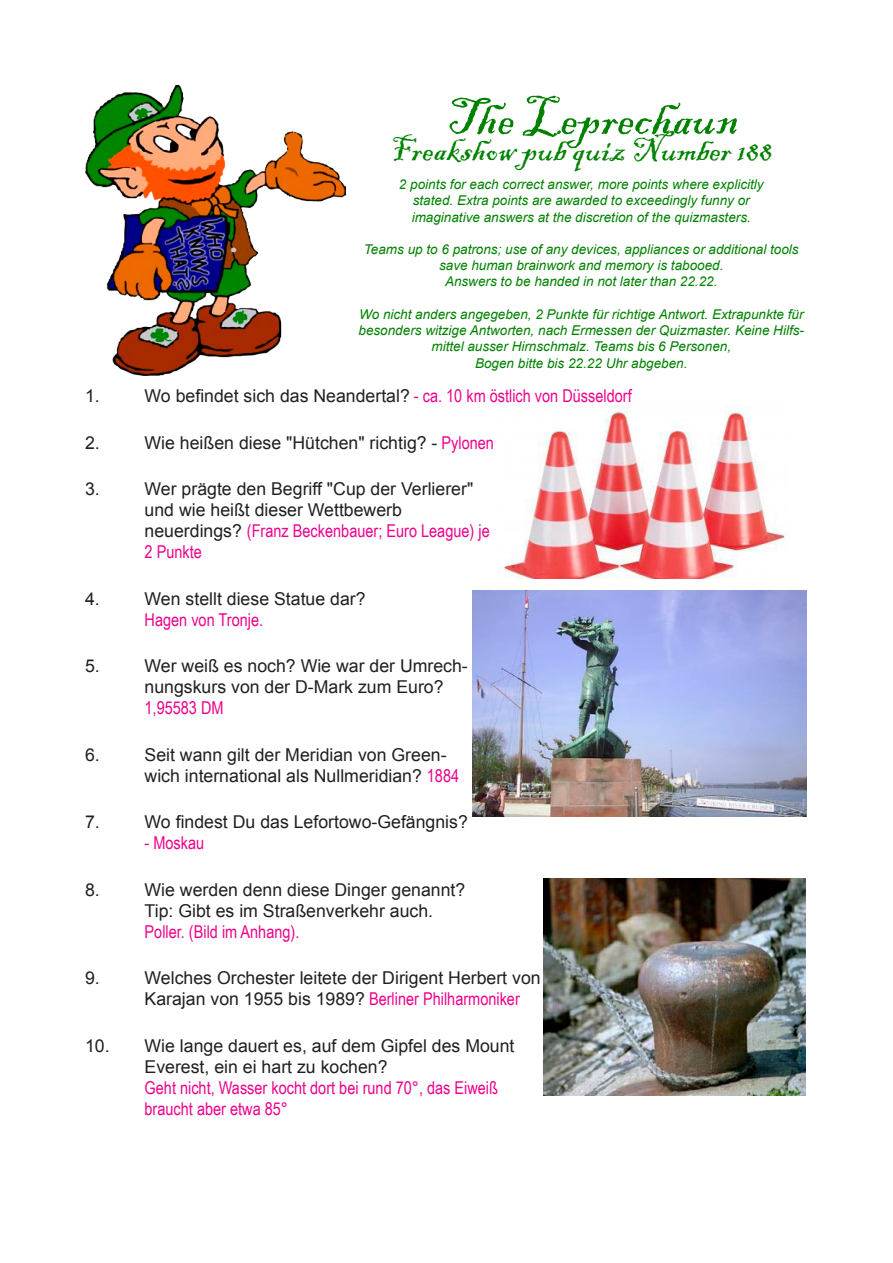
<style>
.page{position:relative;width:893px;height:1263px;background:#fff}
.page>*{position:absolute;margin:0;border:0;box-sizing:border-box;transform-origin:0 0}
.t1{font:54px "Blackadder ITC";color:#008100}
.t2{font:36px "Blackadder ITC";color:#008100}
.t3{font:17.7px/21px "Arial";color:#231f20}
.t4{font:17.7px/21px "Arial Narrow";color:#ed028c}
.t5{font:italic 13.5px/16.2px "Arial";color:#008100;text-align:center}
.s1{font-family:"Arial Narrow";color:#ed028c}
.s2{font-family:"Arial";color:#231f20}
</style>
<div class="page">
<img style="left:503px;top:406px;width:283px;height:172px">
<img style="left:473px;top:590px;width:333px;height:227px">
<img style="left:544px;top:878px;width:262px;height:218px">
<img style="left:85px;top:85px;width:260px;height:291px">
<h1 class="t1" style="left:447px;top:85px;width:293px">The Leprechaun</h1>
<h2 class="t2" style="left:390px;top:128px;width:384px">Freakshow pub quiz Number 188</h2>
<p class="t5" style="left:399px;top:177px;width:366px">2 points for each correct answer, more points where explicitly stated. Extra points are awarded to exceedingly funny or imaginative answers at the discretion of the quizmasters.</p>
<p class="t5" style="left:364px;top:241px;width:436px">Teams up to 6 patrons; use of any devices, appliances or additional tools save human brainwork and memory is tabooed.<br>Answers to be handed in not later than 22.22.</p>
<p class="t5" style="left:359px;top:306px;width:447px">Wo nicht anders angegeben, 2 Punkte für richtige Antwort. Extrapunkte für besonders witzige Antworten, nach Ermessen der Quizmaster. Keine Hilfs&shy;mittel ausser Hirnschmalz. Teams bis 6 Personen,<br>Bogen bitte bis 22.22 Uhr abgeben.</p>
<p class="t3" style="left:85px;top:385px;width:16px">1.</p>
<p class="t3" style="left:145px;top:385px;width:489px">Wo befindet sich das Neandertal? <span class="s1">- ca. 10 km östlich von Düsseldorf</span></p>
<p class="t3" style="left:85px;top:432px;width:16px">2.</p>
<p class="t3" style="left:145px;top:432px;width:351px">Wie heißen diese "Hütchen" richtig? - <span class="s1">Pylonen</span></p>
<p class="t3" style="left:85px;top:478px;width:16px">3.</p>
<p class="t3" style="left:145px;top:478px;width:330px">Wer prägte den Begriff "Cup der Verlierer" und wie heißt dieser Wettbewerb</p>
<p class="t4" style="left:145px;top:520px;width:347px"><span class="s2">neuerdings?</span> (Franz Beckenbauer; Euro League) je<br>2 Punkte</p>
<p class="t3" style="left:85px;top:588px;width:16px">4.</p>
<p class="t3" style="left:145px;top:588px;width:223px">Wen stellt diese Statue dar?</p>
<p class="t4" style="left:145px;top:608px;width:120px">Hagen von Tronje.</p>
<p class="t3" style="left:85px;top:655px;width:16px">5.</p>
<p class="t3" style="left:145px;top:655px;width:325px">Wer weiß es noch? Wie war der Umrech&shy;nungskurs von der D-Mark zum Euro?</p>
<p class="t4" style="left:145px;top:697px;width:81px">1,95583 DM</p>
<p class="t3" style="left:85px;top:744px;width:16px">6.</p>
<p class="t3" style="left:145px;top:744px;width:316px">Seit wann gilt der Meridian von Green&shy;wich international als Nullmeridian? <span class="s1">1884</span></p>
<p class="t3" style="left:85px;top:811px;width:16px">7.</p>
<p class="t3" style="left:145px;top:811px;width:325px">Wo findest Du das Lefortowo-Gefängnis?</p>
<p class="t4" style="left:145px;top:832px;width:61px">- Moskau</p>
<p class="t3" style="left:85px;top:879px;width:16px">8.</p>
<p class="t3" style="left:145px;top:879px;width:322px">Wie werden denn diese Dinger genannt?<br>Tip: Gibt es im Straßenverkehr auch.</p>
<p class="t4" style="left:145px;top:920px;width:156px">Poller. (Bild im Anhang).</p>
<p class="t3" style="left:85px;top:967px;width:16px">9.</p>
<p class="t3" style="left:145px;top:967px;width:398px">Welches Orchester leitete der Dirigent Herbert von<br>Karajan von 1955 bis 1989? <span class="s1">Berliner Philharmoniker</span></p>
<p class="t3" style="left:145px;top:1035px;width:371px;text-indent:-60px">10. Wie lange dauert es, auf dem Gipfel des Mount<br>Everest, ein ei hart zu kochen?</p>
<p class="t4" style="left:145px;top:1076px;width:355px">Geht nicht, Wasser kocht dort bei rund 70°, das Eiweiß braucht aber etwa 85°</p>
</div>
